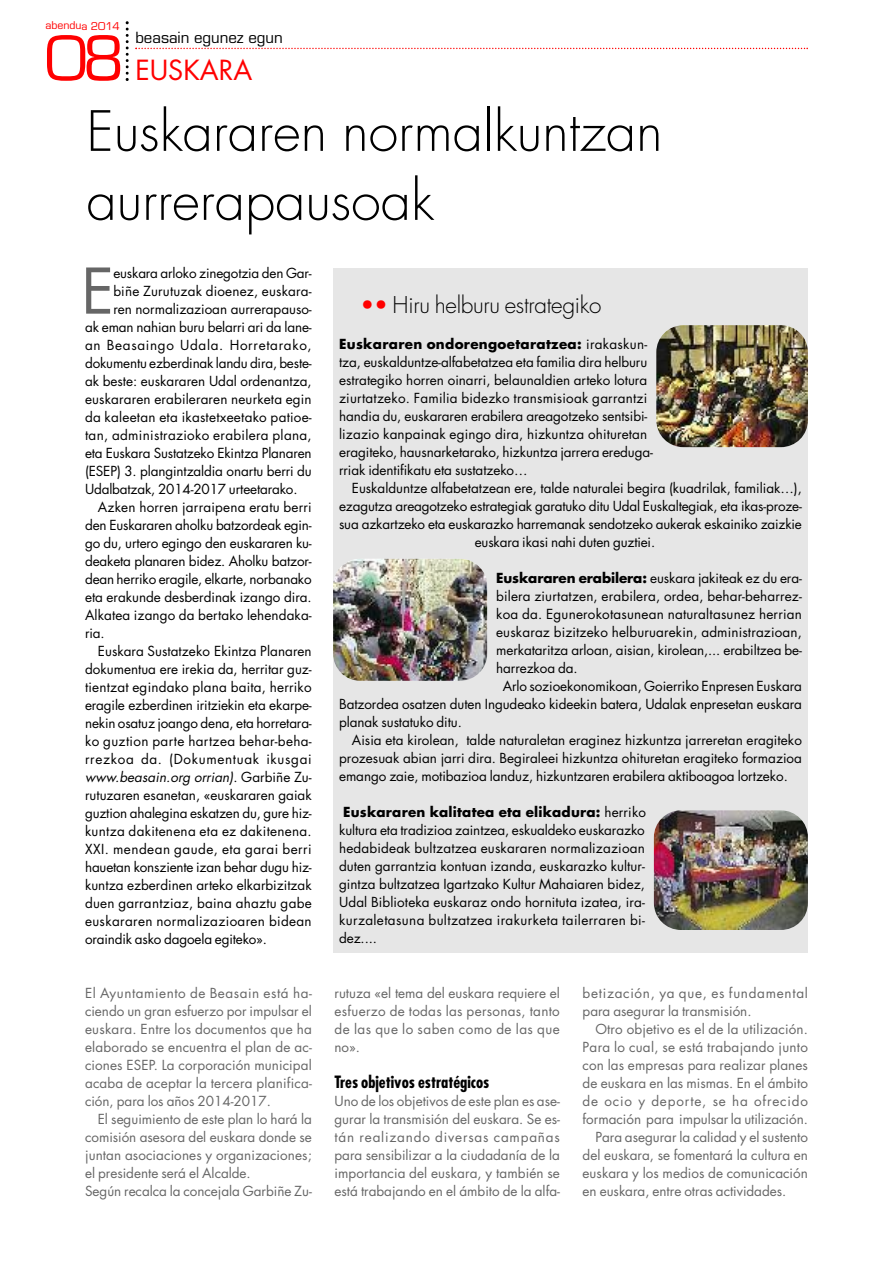
<style>
.page{position:relative;width:893px;height:1263px;background:#fff}
.page>*{position:absolute;margin:0;border:0;box-sizing:border-box;transform-origin:0 0}
.t1{font:61.2px "Futura";color:#666}
.t2{font:60px "Eurostile";color:#f00}
.t3{font:300 54px/69px "Futura";color:#000}
.t4{font:27px "Futura";color:#f00}
.t5{font:300 22.5px "Futura";letter-spacing:-.015em;color:#000}
.t6{font:700 condensed 16.5px "Futura";color:#000}
.t7{font:15px "Eurostile";color:#000}
.t8{font:13.5px/18px "Futura";color:#000}
.t9{font:13.5px/18px "Futura";color:#666;text-align:justify}
.t10{font:13.5px "Futura";letter-spacing:.02em;color:#000}
.t11{font:13.5px "Futura";letter-spacing:.025em;color:#000}
.t12{font:13.5px "Futura";letter-spacing:.05em;color:#000}
.t13{font:13.5px/18px "Futura";letter-spacing:.055em;color:#666}
.t14{font:italic 13.5px "Futura";letter-spacing:.005em;color:#000}
.t15{font:13.5px "Futura";letter-spacing:.02em;color:#666}
.t16{font:13.5px "Futura";letter-spacing:.035em;color:#000}
.t17{font:13.5px "Futura";letter-spacing:.06em;color:#666}
.t18{font:10.5px "Eurostile";letter-spacing:-.005em;color:#f00}
.s1{font-style:normal}
.s2{color:#f00}
.s3{font-weight:700}
</style>
<div class="page">
<svg style="left:135px;top:48px;width:673px;height:1px"></svg>
<svg style="left:126px;top:21px;width:3px;height:60px"></svg>
<div style="left:333px;top:269px;width:475px;height:684px;background:#e6e6e6"></div>
<img style="left:656px;top:325px;width:152px;height:122px;border-radius:27px">
<img style="left:333px;top:559px;width:154px;height:122px;border-radius:27px">
<img style="left:654px;top:810px;width:154px;height:120px;border-radius:27px">
<p class="t18" style="left:46px;top:22px;width:76px">abendua 2014</p>
<h2 class="t2" style="left:45px;top:35px;width:80px">08</h2>
<p class="t7" style="left:135px;top:32px;width:149px">beasain egunez egun</p>
<h3 class="t4" style="left:135px;top:58px;width:118px">EUSKARA</h3>
<h3 class="t3" style="left:86px;top:101px;width:578px">Euskararen normalkuntzan aurrerapausoak</h3>
<h1 class="t1" style="left:81px;top:263px;width:34px">E</h1>
<p class="t8" style="left:113px;top:265px;width:200px">euskara arloko zinegotzia den Gar-</p>
<p class="t8" style="left:113px;top:283px;width:200px">biñe Zurutuzak dioenez, euskara-</p>
<p class="t8" style="left:113px;top:301px;width:200px">ren normalizazioan aurrerapauso-</p>
<p class="t8" style="left:85px;top:319px;width:228px">ak eman nahian buru belarri ari da lane-</p>
<p class="t12" style="left:85px;top:338px;width:228px">an Beasaingo Udala. Horretarako,</p>
<p class="t8" style="left:85px;top:355px;width:228px">dokumentu ezberdinak landu dira, beste-</p>
<p class="t8" style="left:85px;top:373px;width:228px">ak beste: euskararen Udal ordenantza,</p>
<p class="t8" style="left:85px;top:391px;width:228px">euskararen erabileraren neurketa egin</p>
<p class="t8" style="left:85px;top:409px;width:228px">da kaleetan eta ikastetxeetako patioe-</p>
<p class="t10" style="left:85px;top:428px;width:228px">tan, administrazioko erabilera plana,</p>
<p class="t8" style="left:85px;top:445px;width:228px">eta Euskara Sustatzeko Ekintza Planaren</p>
<p class="t8" style="left:85px;top:463px;width:228px">(ESEP) 3. plangintzaldia onartu berri du</p>
<p class="t8" style="left:85px;top:481px;width:214px">Udalbatzak, 2014-2017 urteetarako.</p>
<p class="t8" style="left:98px;top:499px;width:215px">Azken horren jarraipena eratu berri</p>
<p class="t8" style="left:85px;top:517px;width:228px">den Euskararen aholku batzordeak egin-</p>
<p class="t8" style="left:85px;top:535px;width:228px">go du, urtero egingo den euskararen ku-</p>
<p class="t8" style="left:85px;top:553px;width:228px">deaketa planaren bidez. Aholku batzor-</p>
<p class="t8" style="left:85px;top:571px;width:228px">dean herriko eragile, elkarte, norbanako</p>
<p class="t8" style="left:85px;top:589px;width:228px">eta erakunde desberdinak izango dira.</p>
<p class="t8" style="left:85px;top:607px;width:228px">Alkatea izango da bertako lehendaka-</p>
<p class="t8" style="left:85px;top:625px;width:21px">ria.</p>
<p class="t8" style="left:98px;top:643px;width:215px">Euskara Sustatzeko Ekintza Planaren</p>
<p class="t8" style="left:85px;top:661px;width:228px">dokumentua ere irekia da, herritar guz-</p>
<p class="t8" style="left:85px;top:679px;width:228px">tientzat egindako plana baita, herriko</p>
<p class="t8" style="left:85px;top:697px;width:228px">eragile ezberdinen iritziekin eta ekarpe-</p>
<p class="t8" style="left:85px;top:715px;width:228px">nekin osatuz joango dena, eta horretara-</p>
<p class="t11" style="left:85px;top:734px;width:228px">ko guztion parte hartzea behar-beha-</p>
<p class="t12" style="left:85px;top:752px;width:228px">rrezkoa da. (Dokumentuak ikusgai</p>
<p class="t14" style="left:85px;top:770px;width:228px">www.beasain.org orrian)<span class="s1">. Garbiñe Zu-</span></p>
<p class="t8" style="left:85px;top:787px;width:228px">rutuzaren esanetan, «euskararen gaiak</p>
<p class="t8" style="left:85px;top:805px;width:228px">guztion ahalegina eskatzen du, gure hiz-</p>
<p class="t10" style="left:85px;top:824px;width:228px">kuntza dakitenena eta ez dakitenena.</p>
<p class="t16" style="left:85px;top:842px;width:228px">XXI. mendean gaude, eta garai berri</p>
<p class="t8" style="left:85px;top:859px;width:228px">hauetan konsziente izan behar dugu hiz-</p>
<p class="t8" style="left:85px;top:877px;width:228px">kuntza ezberdinen arteko elkarbizitzak</p>
<p class="t8" style="left:85px;top:895px;width:228px">duen garrantziaz, baina ahaztu gabe</p>
<p class="t11" style="left:85px;top:914px;width:228px">euskararen normalizazioaren bidean</p>
<p class="t8" style="left:85px;top:931px;width:183px">oraindik asko dagoela egiteko».</p>
<h3 class="t5" style="left:360px;top:294px;width:243px"><span class="s2">••</span> Hiru helburu estrategiko</h3>
<p class="t8" style="left:339px;top:336px;width:315px"><span class="s3">Euskararen ondorengoetaratzea:</span> irakaskun&shy;tza, euskalduntze-alfabetatzea eta familia dira helburu estrategiko horren oinarri, belaunaldien arteko lotura ziurtatzeko. Familia bidezko transmisioak garrantzi handia du, euskararen erabilera areagotzeko sentsibi&shy;lizazio kanpainak egingo dira, hizkuntza ohituretan eragiteko, hausnarketarako, hizkuntza jarrera ereduga&shy;rriak identifikatu eta sustatzeko…</p>
<p class="t8" style="left:352px;top:480px;width:452px">Euskalduntze alfabetatzean ere, talde naturalei begira (kuadrilak, familiak…),</p>
<p class="t8" style="left:339px;top:498px;width:464px">ezagutza areagotzeko estrategiak garatuko ditu Udal Euskaltegiak, eta ikas-proze-</p>
<p class="t8" style="left:339px;top:516px;width:464px">sua azkartzeko eta euskarazko harremanak sendotzeko aukerak eskainiko zaizkie</p>
<p class="t8" style="left:475px;top:534px;width:182px">euskara ikasi nahi duten guztiei.</p>
<p class="t8" style="left:496px;top:570px;width:307px"><span class="s3">Euskararen erabilera:</span> euskara jakiteak ez du era-</p>
<p class="t8" style="left:496px;top:588px;width:307px">bilera ziurtatzen, erabilera, ordea, behar-beharrez-</p>
<p class="t8" style="left:496px;top:606px;width:307px">koa da. Egunerokotasunean naturaltasunez herrian</p>
<p class="t8" style="left:496px;top:624px;width:307px">euskaraz bizitzeko helburuarekin, administrazioan,</p>
<p class="t8" style="left:496px;top:642px;width:307px">merkataritza arloan, aisian, kirolean,... erabiltzea be-</p>
<p class="t8" style="left:496px;top:660px;width:83px">harrezkoa da.</p>
<p class="t8" style="left:503px;top:678px;width:301px">Arlo sozioekonomikoan, Goierriko Enpresen Euskara</p>
<p class="t8" style="left:339px;top:696px;width:464px">Batzordea osatzen duten Ingudeako kideekin batera, Udalak enpresetan euskara</p>
<p class="t8" style="left:339px;top:714px;width:124px">planak sustatuko ditu.</p>
<p class="t8" style="left:352px;top:732px;width:452px">Aisia eta kirolean, talde naturaletan eraginez hizkuntza jarreretan eragiteko</p>
<p class="t8" style="left:339px;top:750px;width:464px">prozesuak abian jarri dira. Begiraleei hizkuntza ohituretan eragiteko formazioa</p>
<p class="t8" style="left:339px;top:768px;width:450px">emango zaie, motibazioa landuz, hizkuntzaren erabilera aktiboagoa lortzeko.</p>
<p class="t8" style="left:339px;top:804px;width:309px;text-align:justify;text-indent:4px"><span class="s3">Euskararen kalitatea eta elikadura:</span> herriko kultura eta tradizioa zaintzea, eskualdeko euskarazko hedabideak bultzatzea euskararen normalizazioan duten garrantzia kontuan izanda, euskarazko kultur&shy;gintza bultzatzea Igartzako Kultur Mahaiaren bidez, Udal Biblioteka euskaraz ondo hornituta izatea, ira&shy;kurzaletasuna bultzatzea irakurketa tailerraren bi&shy;dez....</p>
<p class="t9" style="left:85px;top:985px;width:228px">El Ayuntamiento de Beasain está ha&shy;ciendo un gran esfuerzo por impulsar el euskara. Entre los documentos que ha elaborado se encuentra el plan de ac&shy;ciones ESEP. La corporación municipal acaba de aceptar la tercera planifica&shy;ción, para los años 2014-2017.</p>
<p class="t9" style="left:85px;top:1111px;width:228px;text-align:left;text-indent:13px">El seguimiento de este plan lo hará la comisión asesora del euskara donde se juntan asociaciones y organizaciones; el presidente será el Alcalde.<br>Según recalca la concejala Garbiñe Zu-</p>
<p class="t9" style="left:334px;top:985px;width:227px">rutuza «el tema del euskara requiere el esfuerzo de todas las personas, tanto de las que lo saben como de las que no».</p>
<p class="t6" style="left:334px;top:1075px;width:156px">Tres objetivos estratégicos</p>
<p class="t9" style="left:334px;top:1093px;width:227px">Uno de los objetivos de este plan es ase&shy;gurar la transmisión del euskara. Se es&shy;tán realizando diversas campañas para sensibilizar a la ciudadanía de la importancia del euskara, y también se está trabajando en el ámbito de la alfa-</p>
<p class="t13" style="left:583px;top:985px;width:227px">betización, ya que, es fundamental para asegurar la transmisión.</p>
<p class="t9" style="left:595px;top:1021px;width:214px">Otro objetivo es el de la utilización.</p>
<p class="t15" style="left:583px;top:1041px;width:227px">Para lo cual, se está trabajando junto</p>
<p class="t9" style="left:583px;top:1057px;width:227px">con las empresas para realizar planes</p>
<p class="t9" style="left:583px;top:1075px;width:227px">de euskara en las mismas. En el ámbito</p>
<p class="t17" style="left:583px;top:1095px;width:227px">de ocio y deporte, se ha ofrecido</p>
<p class="t9" style="left:583px;top:1111px;width:227px">formación para impulsar la utilización.</p>
<p class="t9" style="left:595px;top:1129px;width:214px">Para asegurar la calidad y el sustento</p>
<p class="t9" style="left:583px;top:1147px;width:227px">del euskara, se fomentará la cultura en</p>
<p class="t9" style="left:583px;top:1165px;width:227px">euskara y los medios de comunicación</p>
<p class="t9" style="left:583px;top:1183px;width:205px">en euskara, entre otras actividades.</p>
</div>
